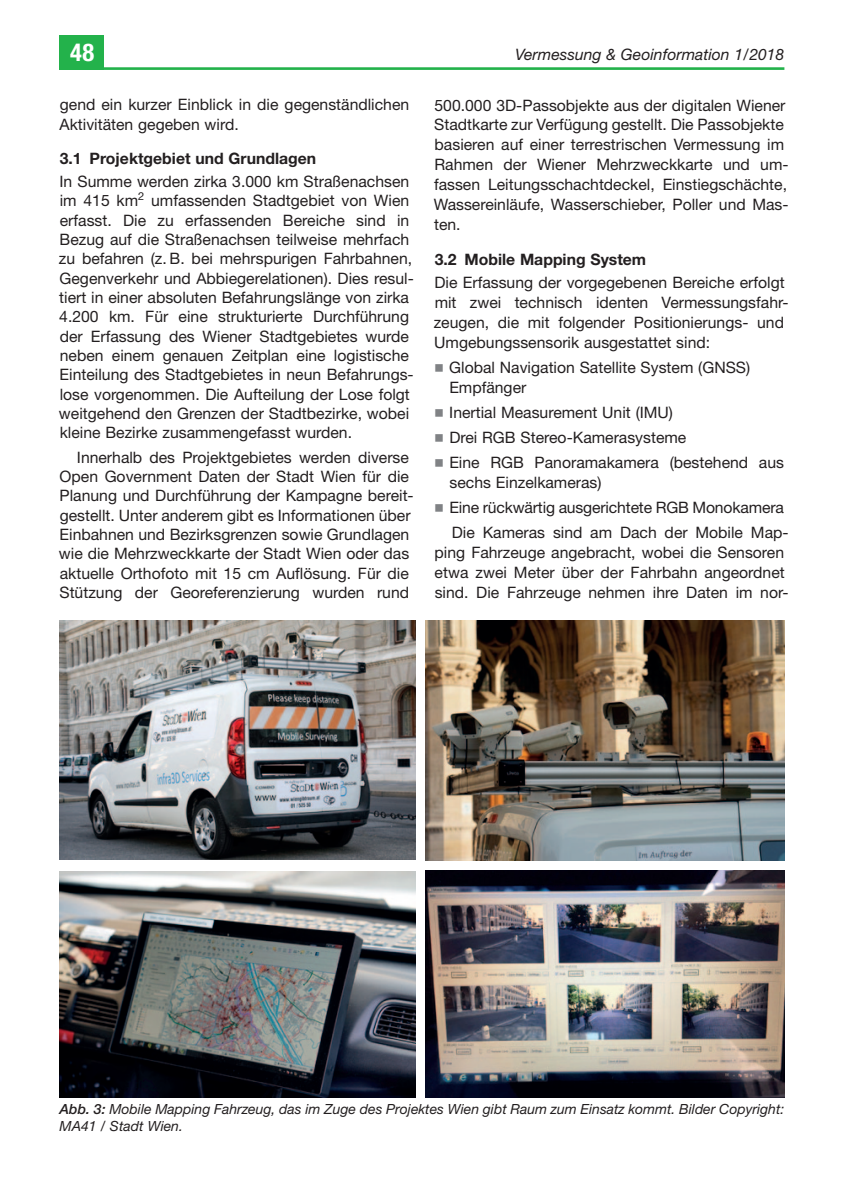
<style>
.page{position:relative;width:844px;height:1191px;background:#fff}
.page>*{position:absolute;margin:0;border:0;box-sizing:border-box;transform-origin:0 0}
.t1{font:700 condensed 24.5px "Helvetica Neue LT Std";color:#fff}
.t2{font:15.75px/19.2px "Helvetica Neue LT Std";color:#231f20}
.t3{font:700 15.75px "Helvetica Neue LT Std";color:#231f20}
.t4{font:italic 15.75px "Helvetica Neue LT Std";color:#231f20}
.t5{font:italic 14px/16.4px "Helvetica Neue LT Std";color:#231f20}
.s1{font-weight:500}
</style>
<div class="page">
<hr style="left:60px;top:67px;width:724px;height:3px;background:#23b24b">
<div style="left:60px;top:35px;width:44px;height:35px;background:#23b24b"></div>
<img style="left:60px;top:620px;width:355px;height:239px">
<img style="left:60px;top:871px;width:355px;height:226px">
<img style="left:425px;top:620px;width:359px;height:240px">
<img style="left:425px;top:871px;width:359px;height:226px">
<h1 class="t1" style="left:70px;top:38px;width:26px">48</h1>
<p class="t4" style="left:515px;top:44px;width:271px">Vermessung &amp; Geoinformation 1/2018</p>
<p class="t2" style="left:59px;top:95px;width:351px">gend ein kurzer Einblick in die gegenständlichen<br>Aktivitäten gegeben wird.</p>
<p class="t3" style="left:60px;top:149px;width:258px">3.1 Projektgebiet und Grundlagen</p>
<p class="t2" style="left:59px;top:172px;width:356px">In Summe werden zirka 3.000 km Straßenachsen im 415 km<sup>2</sup> umfassenden Stadtgebiet von Wien erfasst. Die zu erfassenden Bereiche sind in Bezug auf die Straßenachsen teilweise mehrfach zu befahren (z. B. bei mehrspurigen Fahrbahnen, Gegenverkehr und Abbiegerelationen). Dies resul&shy;tiert in einer absoluten Befahrungslänge von zirka 4.200 km. Für eine strukturierte Durchführung der Erfassung des Wiener Stadtgebietes wurde neben einem genauen Zeitplan eine logistische Einteilung des Stadtgebietes in neun Befahrungs&shy;lose vorgenommen. Die Aufteilung der Lose folgt weitgehend den Grenzen der Stadtbezirke, wobei kleine Bezirke zusammengefasst wurden.</p>
<p class="t2" style="left:59px;top:447px;width:356px;text-indent:18px">Innerhalb des Projektgebietes werden diverse Open Government Daten der Stadt Wien für die Planung und Durchführung der Kampagne bereit&shy;gestellt. Unter anderem gibt es Informationen über Einbahnen und Bezirksgrenzen sowie Grundlagen wie die Mehrzweckkarte der Stadt Wien oder das aktuelle Orthofoto mit 15 cm Auflösung. Für die Stützung der Georeferenzierung wurden rund</p>
<p class="t2" style="left:433px;top:95px;width:356px;line-height:19.9px">500.000 3D-Passobjekte aus der digitalen Wiener Stadtkarte zur Verfügung gestellt. Die Passobjekte basieren auf einer terrestrischen Vermessung im Rahmen der Wiener Mehrzweckkarte und um&shy;fassen Leitungsschachtdeckel, Einstiegschächte, Wassereinläufe, Wasserschieber, Poller und Mas&shy;ten.</p>
<p class="t3" style="left:434px;top:249px;width:213px">3.2 Mobile Mapping System</p>
<p class="t2" style="left:433px;top:272px;width:356px;line-height:19.9px">Die Erfassung der vorgegebenen Bereiche erfolgt mit zwei technisch identen Vermessungsfahr&shy;zeugen, die mit folgender Positionierungs- und Umgebungssensorik ausgestattet sind:</p>
<p class="t2" style="left:449px;top:357px;width:302px;line-height:19.9px">Global Navigation Satellite System (GNSS)<br>Empfänger</p>
<p class="t2" style="left:449px;top:399px;width:336px;line-height:25.2px">Inertial Measurement Unit (IMU)<br>Drei RGB Stereo-Kamerasysteme<br>Eine RGB Panoramakamera (bestehend aus</p>
<p class="t2" style="left:449px;top:470px;width:340px;line-height:25.2px">sechs Einzelkameras)<br>Eine rückwärtig ausgerichtete RGB Monokamera<br>Die Kameras sind am Dach der Mobile Map-</p>
<p class="t2" style="left:434px;top:542px;width:355px;line-height:19.9px">ping Fahrzeuge angebracht, wobei die Sensoren etwa zwei Meter über der Fahrbahn angeordnet sind. Die Fahrzeuge nehmen ihre Daten im nor-</p>
<p class="t5" style="left:60px;top:1100px;width:726px"><span class="s1">Abb. 3:</span> Mobile Mapping Fahrzeug, das im Zuge des Projektes Wien gibt Raum zum Einsatz kommt. Bilder Copyright:<br>MA41 / Stadt Wien.</p>
</div>
